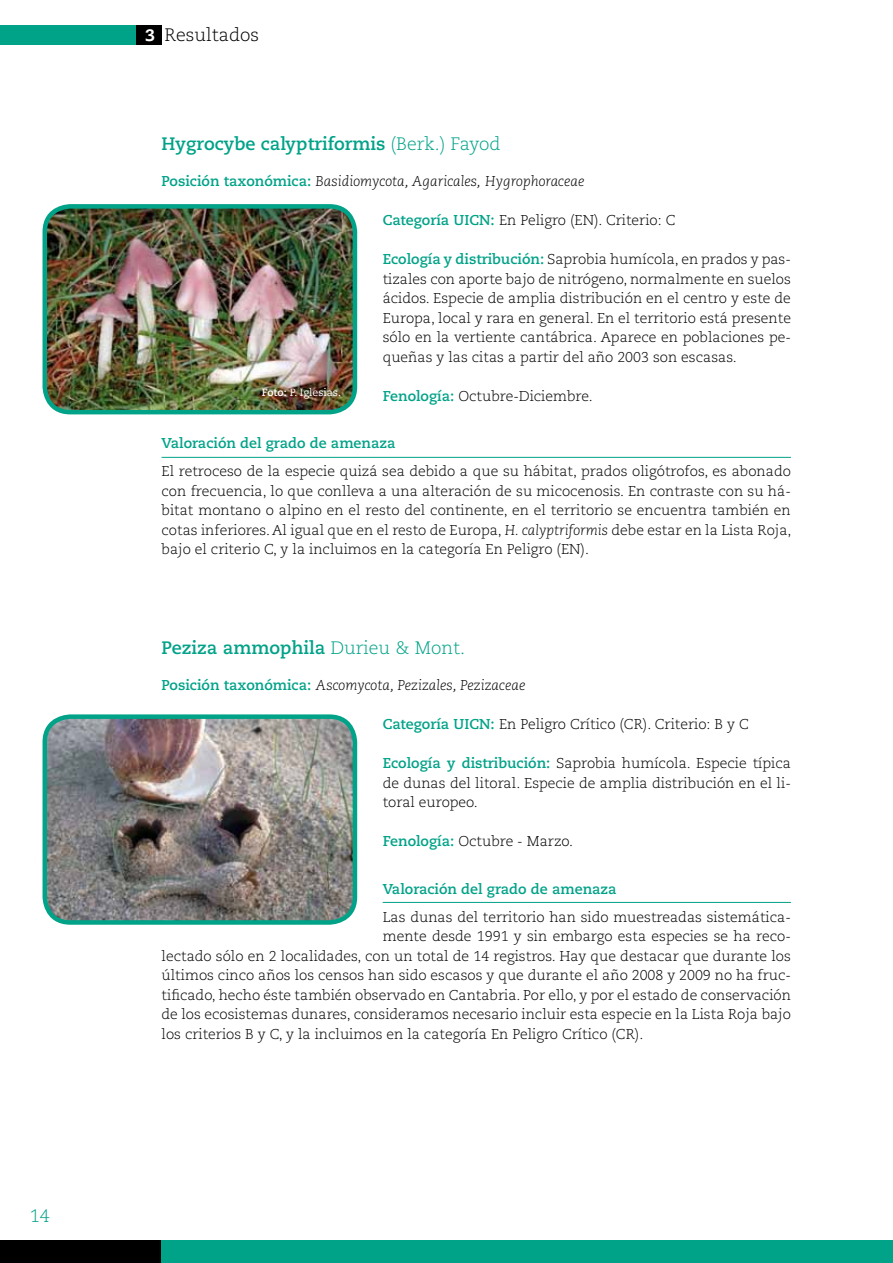
<style>
.page{position:relative;width:893px;height:1263px;background:#fff}
.page>*{position:absolute;margin:0;border:0;box-sizing:border-box;transform-origin:0 0}
.t1{font:700 18px "Caecilia LT Std";color:#00a288}
.t2{font:300 18px "Caecilia LT Std";color:#000}
.t3{font:300 18px "Caecilia LT Std";color:#00a288}
.t4{font:300 14.25px/19.5px "Caecilia LT Std";color:#000;text-align:justify}
.t5{font:italic 300 14.25px "Caecilia LT Std";color:#000}
.t6{font:700 14.25px "Caecilia LT Std";color:#00a288}
.t7{font:10.5px "Caecilia LT Std";color:#fff}
.s1{font-weight:800;font-size:16.5px;color:#fff}
.s2{font-weight:300}
.s3{font-weight:700;font-style:normal;color:#00a288}
.s4{font-weight:700;color:#00a288}
.s5{font-style:italic}
.s6{font-weight:700}
</style>
<div class="page">
<div style="left:0;top:26px;width:162px;height:19px;background:#000"></div>
<div style="left:0;top:26px;width:135px;height:19px;background:#00a288"></div>
<div style="left:0;top:1240px;width:162px;height:23px;background:#000"></div>
<div style="left:162px;top:1240px;width:731px;height:23px;background:#00a288"></div>
<hr style="left:162px;top:457px;width:629px;height:1px;background:#00a288">
<hr style="left:383px;top:902px;width:408px;height:1px;background:#00a288">
<img style="left:45px;top:207px;width:310px;height:205px">
<div style="left:43px;top:204px;width:314px;height:210px;border:4px solid #00a288;border-radius:26px"></div>
<img style="left:45px;top:719px;width:309px;height:203px">
<div style="left:43px;top:714px;width:314px;height:211px;border:4px solid #00a288;border-radius:26px"></div>
<p class="t3" style="left:30px;top:1205px;width:22px">14</p>
<p class="t2" style="left:145px;top:25px;width:115px"><span class="s1">3</span> Resultados</p>
<p class="t1" style="left:162px;top:133px;width:341px">Hygrocybe calyptriformis <span class="s2">(Berk.) Fayod</span></p>
<p class="t5" style="left:162px;top:173px;width:424px"><span class="s3">Posición taxonómica:</span> Basidiomycota, Agaricales, Hygrophoraceae</p>
<p class="t4" style="left:383px;top:211px;width:294px"><span class="s4">Categoría UICN:</span> En Peligro (EN). Criterio: C</p>
<p class="t4" style="left:383px;top:250px;width:410px"><span class="s4">Ecología y distribución:</span> Saprobia humícola, en prados y pas&shy;tizales con aporte bajo de nitrógeno, normalmente en suelos ácidos. Especie de amplia distribución en el centro y este de Europa, local y rara en general. En el territorio está presente sólo en la vertiente cantábrica. Aparece en poblaciones pe&shy;queñas y las citas a partir del año 2003 son escasas.</p>
<p class="t4" style="left:383px;top:387px;width:212px"><span class="s4">Fenología:</span> Octubre-Diciembre.</p>
<p class="t6" style="left:162px;top:435px;width:236px">Valoración del grado de amenaza</p>
<p class="t4" style="left:162px;top:462px;width:631px">El retroceso de la especie quizá sea debido a que su hábitat, prados oligótrofos, es abonado con frecuencia, lo que conlleva a una alteración de su micocenosis. En contraste con su há&shy;bitat montano o alpino en el resto del continente, en el territorio se encuentra también en cotas inferiores. Al igual que en el resto de Europa, <span class="s5">H. calyptriformis</span> debe estar en la Lista Roja, bajo el criterio C, y la incluimos en la categoría En Peligro (EN).</p>
<p class="t7" style="left:262px;top:386px;width:81px"><span class="s6">Foto:</span> P. Iglesias.</p>
<p class="t1" style="left:162px;top:637px;width:305px">Peziza ammophila <span class="s2">Durieu &amp; Mont.</span></p>
<p class="t5" style="left:162px;top:677px;width:365px"><span class="s3">Posición taxonómica:</span> Ascomycota, Pezizales, Pezizaceae</p>
<p class="t4" style="left:383px;top:715px;width:368px"><span class="s4">Categoría UICN:</span> En Peligro Crítico (CR). Criterio: B y C</p>
<p class="t4" style="left:383px;top:754px;width:410px"><span class="s4">Ecología y distribución:</span> Saprobia humícola. Especie típica de dunas del litoral. Especie de amplia distribución en el li&shy;toral europeo.</p>
<p class="t4" style="left:383px;top:832px;width:192px"><span class="s4">Fenología:</span> Octubre - Marzo.</p>
<p class="t6" style="left:383px;top:880px;width:236px">Valoración del grado de amenaza</p>
<p class="t4" style="left:383px;top:907px;width:410px">Las dunas del territorio han sido muestreadas sistemática-</p>
<p class="t4" style="left:383px;top:927px;width:410px">mente desde 1991 y sin embargo esta especies se ha reco-</p>
<p class="t4" style="left:162px;top:946px;width:631px">lectado sólo en 2 localidades, con un total de 14 registros. Hay que destacar que durante los</p>
<p class="t4" style="left:162px;top:966px;width:631px">últimos cinco años los censos han sido escasos y que durante el año 2008 y 2009 no ha fruc-</p>
<p class="t4" style="left:162px;top:985px;width:631px">tificado, hecho éste también observado en Cantabria. Por ello, y por el estado de conservación</p>
<p class="t4" style="left:162px;top:1005px;width:631px">de los ecosistemas dunares, consideramos necesario incluir esta especie en la Lista Roja bajo</p>
<p class="t4" style="left:162px;top:1024px;width:483px">los criterios B y C, y la incluimos en la categoría En Peligro Crítico (CR).</p>
</div>
